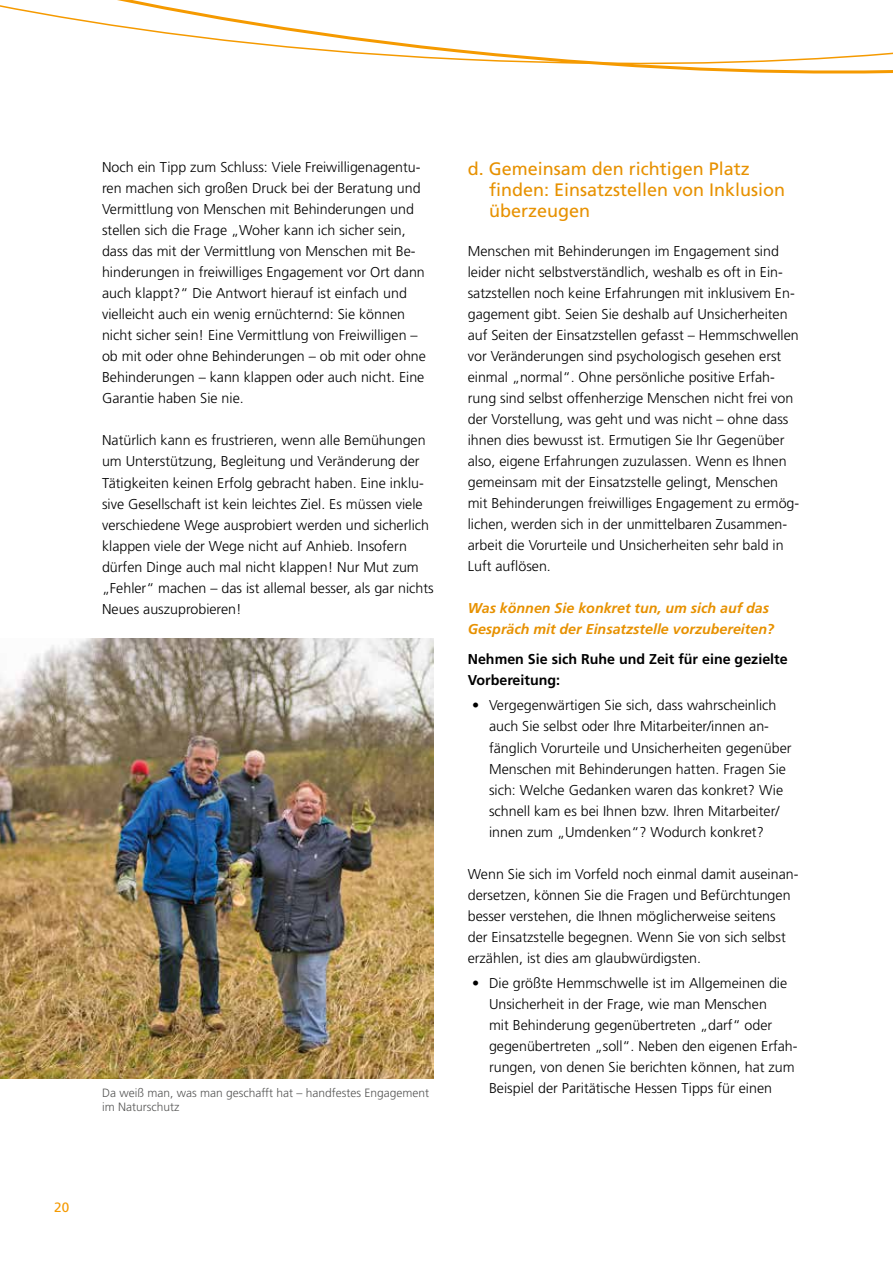
<style>
.page{position:relative;width:893px;height:1263px;background:#fff}
.page>*{position:absolute;margin:0;border:0;box-sizing:border-box;transform-origin:0 0}
.t1{font:18px/21px "Frutiger LT Std";color:#e79100}
.t2{font:300 14.25px/21px "Frutiger LT Std";color:#000}
.t3{font:italic 700 14.25px/21px "Frutiger LT Std";color:#e79100}
.t4{font:700 14.25px/21px "Frutiger LT Std";color:#000}
.t5{font:13.5px "Frutiger LT Std";color:#f59a00}
.t6{font:300 12px/14.4px "Frutiger LT Std";color:#575756}
</style>
<div class="page">
<svg style="left:0;top:0;width:893px;height:74px"></svg>
<img style="left:0;top:638px;width:434px;height:440px">
<p class="t2" style="left:102px;top:157px;width:325px">Noch ein Tipp zum Schluss: Viele Freiwilligenagentu&shy;ren machen sich großen Druck bei der Beratung und Vermittlung von Menschen mit Behinderungen und stellen sich die Frage „Woher kann ich sicher sein, dass das mit der Vermittlung von Menschen mit Be&shy;hinderungen in freiwilliges Engagement vor Ort dann auch klappt?“ Die Antwort hierauf ist einfach und vielleicht auch ein wenig ernüchternd: Sie können nicht sicher sein! Eine Vermittlung von Freiwilligen – ob mit oder ohne Behinderungen – ob mit oder ohne Behinderungen – kann klappen oder auch nicht. Eine Garantie haben Sie nie.</p>
<p class="t2" style="left:102px;top:430px;width:333px">Natürlich kann es frustrieren, wenn alle Bemühungen um Unterstützung, Begleitung und Veränderung der Tätigkeiten keinen Erfolg gebracht haben. Eine inklu&shy;sive Gesellschaft ist kein leichtes Ziel. Es müssen viele verschiedene Wege ausprobiert werden und sicherlich klappen viele der Wege nicht auf Anhieb. Insofern dürfen Dinge auch mal nicht klappen! Nur Mut zum „Fehler“ machen – das ist allemal besser, als gar nichts Neues auszuprobieren!</p>
<p class="t6" style="left:102px;top:1086px;width:329px">Da weiß man, was man geschafft hat – handfestes Engagement im Naturschutz</p>
<h4 class="t1" style="left:489px;top:158px;width:298px;text-indent:-21px">d. Gemeinsam den richtigen Platz finden: Einsatzstellen von Inklusion überzeugen</h4>
<p class="t2" style="left:468px;top:241px;width:332px">Menschen mit Behinderungen im Engagement sind leider nicht selbstverständlich, weshalb es oft in Ein&shy;satzstellen noch keine Erfahrungen mit inklusivem En&shy;gagement gibt. Seien Sie deshalb auf Unsicherheiten auf Seiten der Einsatzstellen gefasst – Hemmschwellen vor Veränderungen sind psychologisch gesehen erst einmal „normal“. Ohne persönliche positive Erfah&shy;rung sind selbst offenherzige Menschen nicht frei von der Vorstellung, was geht und was nicht – ohne dass ihnen dies bewusst ist. Ermutigen Sie Ihr Gegenüber also, eigene Erfahrungen zuzulassen. Wenn es Ihnen gemeinsam mit der Einsatzstelle gelingt, Menschen mit Behinderungen freiwilliges Engagement zu ermög&shy;lichen, werden sich in der unmittelbaren Zusammen&shy;arbeit die Vorurteile und Unsicherheiten sehr bald in Luft auflösen.</p>
<p class="t3" style="left:468px;top:598px;width:308px">Was können Sie konkret tun, um sich auf das<br>Gespräch mit der Einsatzstelle vorzubereiten?</p>
<p class="t4" style="left:468px;top:649px;width:321px">Nehmen Sie sich Ruhe und Zeit für eine gezielte<br>Vorbereitung:</p>
<p class="t2" style="left:489px;top:695px;width:304px;text-indent:-17px">• Vergegenwärtigen Sie sich, dass wahrscheinlich auch Sie selbst oder Ihre Mitarbeiter/innen an&shy;fänglich Vorurteile und Unsicherheiten gegenüber Menschen mit Behinderungen hatten. Fragen Sie sich: Welche Gedanken waren das konkret? Wie schnell kam es bei Ihnen bzw. Ihren Mitarbeiter/ innen zum „Umdenken“? Wodurch konkret?</p>
<p class="t2" style="left:468px;top:863px;width:332px">Wenn Sie sich im Vorfeld noch einmal damit auseinan&shy;dersetzen, können Sie die Fragen und Befürchtungen besser verstehen, die Ihnen möglicherweise seitens der Einsatzstelle begegnen. Wenn Sie von sich selbst erzählen, ist dies am glaubwürdigsten.</p>
<p class="t2" style="left:489px;top:972px;width:309px;text-indent:-17px">• Die größte Hemmschwelle ist im Allgemeinen die Unsicherheit in der Frage, wie man Menschen<br>mit Behinderung gegenübertreten „darf“ oder gegenübertreten „soll“. Neben den eigenen Erfah&shy;rungen, von denen Sie berichten können, hat zum Beispiel der Paritätische Hessen Tipps für einen</p>
<p class="t5" style="left:54px;top:1199px;width:17px">20</p>
</div>
